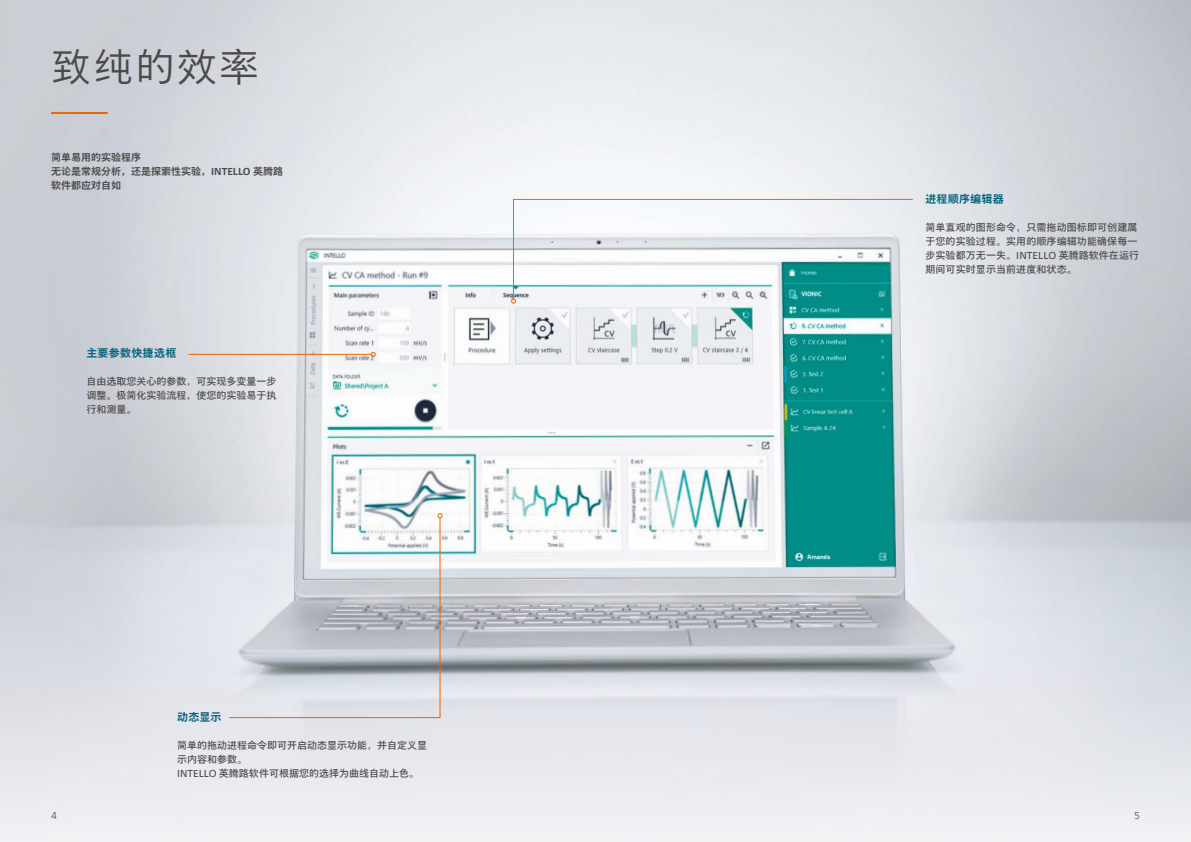
<style>
.page{position:relative;width:1191px;height:842px;background:#fff}
.page>*{position:absolute;margin:0;border:0;box-sizing:border-box;transform-origin:0 0}
.t1{font:300 40px "M Xiang He Hei SC Pro";letter-spacing:.05em;color:#4a4a49}
.t2{font:700 11px "M Xiang He Hei SC Pro";letter-spacing:.02em;color:#00627b}
.t3{font:10px/14px "M Xiang He Hei SC Pro";color:#4a4a49}
.t4{font:700 10px/14px "M Xiang He Hei SC Pro";color:#4a4a49}
.t5{font:300 10px "Neue Frutiger World";color:#4a4a49}
.s1{font-family:"Neue Frutiger World"}
</style>
<div class="page">
<img style="left:0;top:0;width:1191px;height:842px">
<div style="left:584px;top:580px;width:28px;height:13px;background:#d0d2dc"></div>
<hr style="left:51px;top:112px;width:57px;height:2px;background:#ec6606">
<hr style="left:189px;top:354px;width:182px;height:1px;background:#ec6606">
<svg style="left:371px;top:352px;width:5px;height:5px"></svg>
<svg style="left:228px;top:517px;width:213px;height:201px;background:#d1d4d9"></svg>
<svg style="left:437px;top:513px;width:5px;height:5px"></svg>
<svg style="left:512px;top:198px;width:401px;height:102px"></svg>
<svg style="left:511px;top:299px;width:5px;height:5px"></svg>
<h1 class="t1" style="left:51px;top:42px;width:210px">致纯的效率</h1>
<p class="t4" style="left:51px;top:150px;width:234px">简单易用的实验程序<br>无论是常规分析，还是探索性实验，<span class="s1">INTELLO</span> 英腾路软件都应对自如</p>
<p class="t2" style="left:86px;top:346px;width:91px">主要参数快捷选框</p>
<p class="t3" style="left:86px;top:374px;width:191px;text-align:justify">自由选取您关心的参数，可实现多变量一步调整。极简化实验流程，使您的实验易于执行和测量。</p>
<p class="t2" style="left:177px;top:710px;width:46px">动态显示</p>
<p class="t3" style="left:177px;top:738px;width:251px">简单的拖动进程命令即可开启动态显示功能，并自定义显示内容和参数。<br><span class="s1">INTELLO</span> 英腾路软件可根据您的选择为曲线自动上色。</p>
<p class="t2" style="left:925px;top:192px;width:80px">进程顺序编辑器</p>
<p class="t3" style="left:925px;top:220px;width:215px">简单直观的图形命令，只需拖动图标即可创建属于您的实验过程。实用的顺序编辑功能确保每一步实验都万无一失。<span class="s1">INTELLO</span> 英腾路软件在运行期间可实时显示当前进度和状态。</p>
<p class="t5" style="left:51px;top:808px;width:7px">4</p>
<p class="t5" style="left:1134px;top:808px;width:7px">5</p>
</div>
